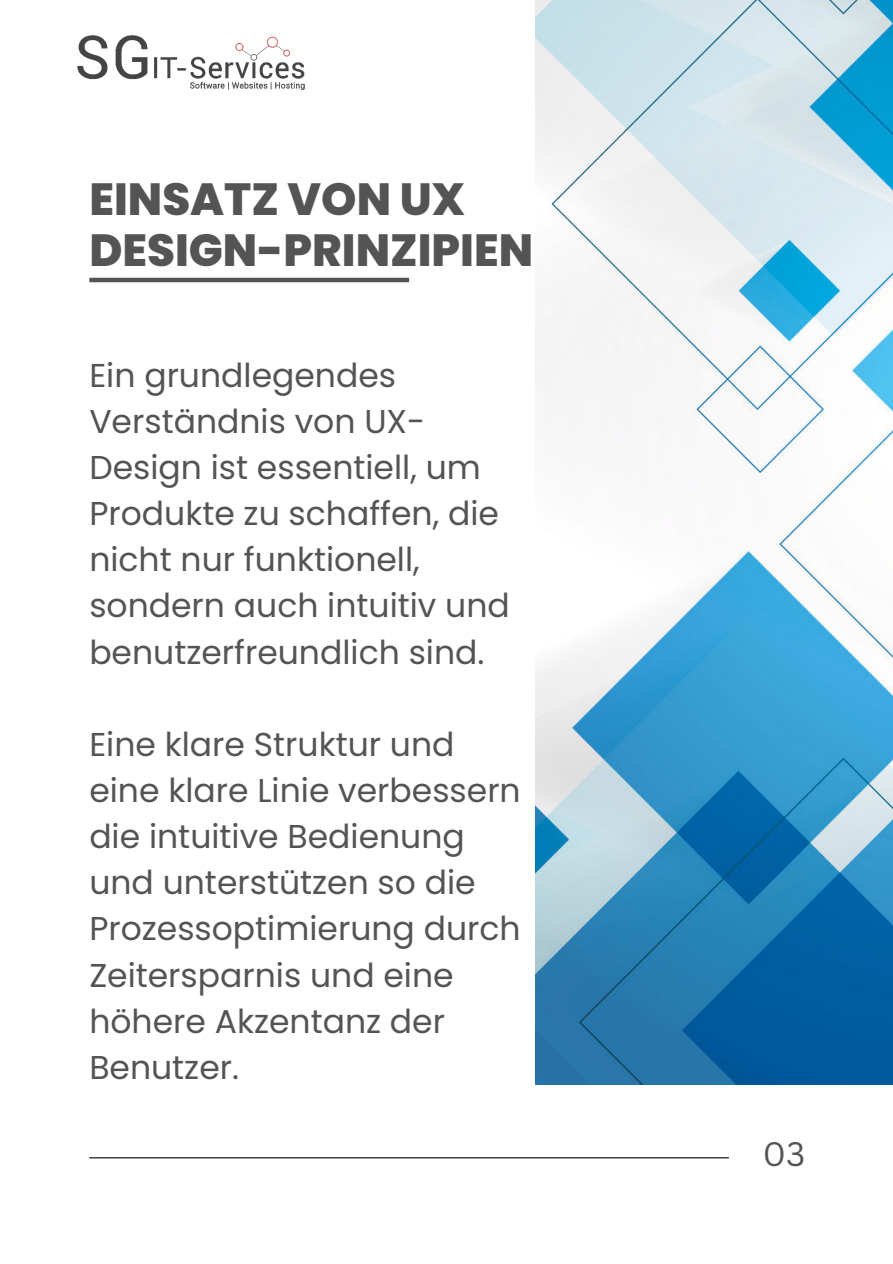
<style>
.page{position:relative;width:893px;height:1264px;background:#fff}
.page>*{position:absolute;margin:0;border:0;box-sizing:border-box;transform-origin:0 0}
.t1{font:800 45px/50.7px "Poppins";color:#545454}
.t2{font:33px/46.2px "Poppins";color:#545454}
.t3{font:33px "Canva Sans";color:#545454}
</style>
<div class="page">
<hr style="left:89px;top:1157px;width:639px;height:1px;background:#000">
<hr style="left:89px;top:278px;width:320px;height:4px;background:#545454">
<img style="left:536px;top:0;width:356px;height:1084px">
<img style="left:77px;top:35px;width:228px;height:54px">
<h1 class="t1" style="left:89px;top:174px;width:445px">EINSATZ VON UX<br>DESIGN-PRINZIPIEN</h1>
<p class="t2" style="left:89px;top:352px;width:422px">Ein grundlegendes<br>Verständnis von UX-<br>Design ist essentiell, um<br>Produkte zu schaffen, die nicht nur funktionell, sondern auch intuitiv und benutzerfreundlich sind.</p>
<p class="t2" style="left:89px;top:721px;width:433px">Eine klare Struktur und eine klare Linie verbessern die intuitive Bedienung und unterstützen so die<br>Prozessoptimierung durch<br>Zeitersparnis und eine höhere Akzentanz der<br>Benutzer.</p>
<p class="t3" style="left:762px;top:1134px;width:44px">03</p>
</div>
